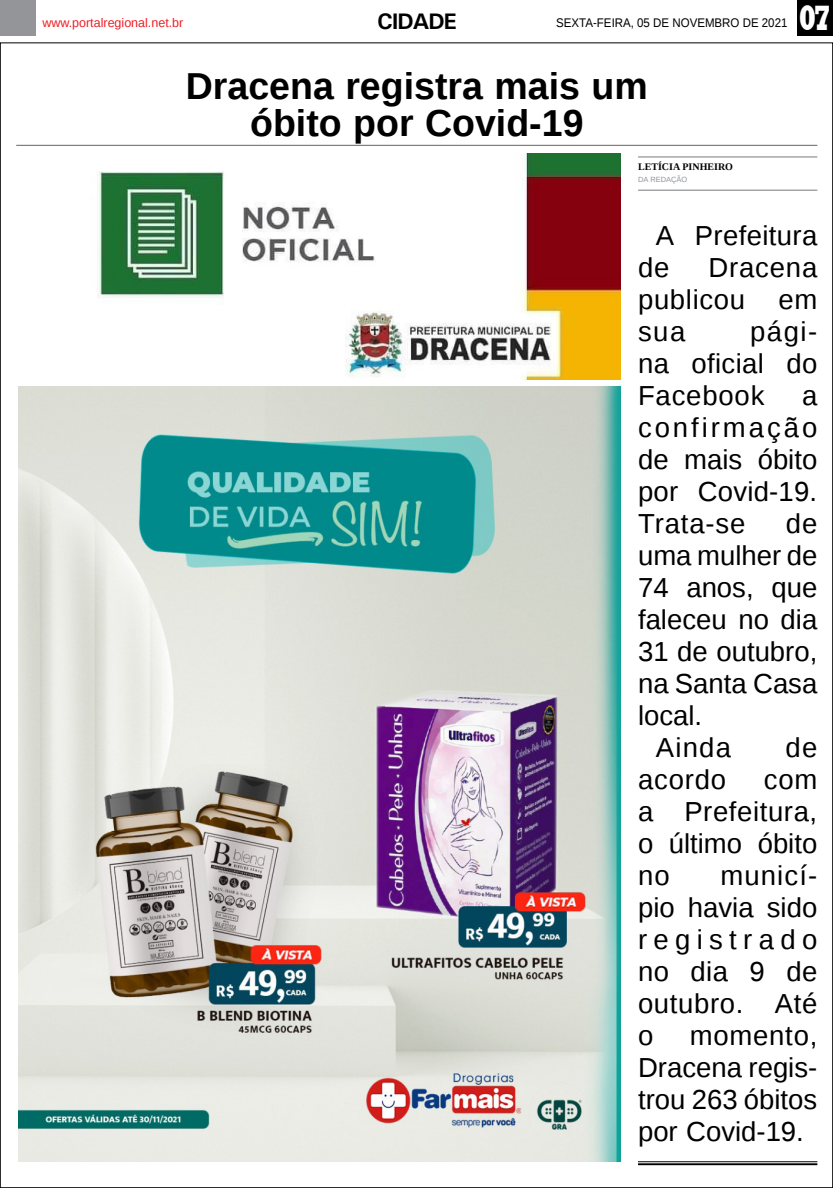
<style>
.page{position:relative;width:833px;height:1188px;background:#fff}
.page>*{position:absolute;margin:0;border:0;box-sizing:border-box;transform-origin:0 0}
.TÍTULO{font:700 37.5px/37.5px "Liberation Sans";color:#000;text-align:center}
.t1{font:800 36.12px "Rockwell";color:#fff;scale:.7 1}
.MATÉRIA{font:27.5px/32px "Liberation Sans";letter-spacing:.015em;color:#000;text-align:justify}
.TITULO_PG{font:700 22.5px "Univers";letter-spacing:-.04em;color:#000}
.DATA_PG{font:12.5px "Liberation Sans";color:#000;scale:.92 1}
.DATA_PG-2{font:12.5px "Liberation Sans";color:#ed1d24}
.CRÉDITO_NOME{font:700 10px "Liberation Serif";color:#000}
.CRÉDITO_MATÉRIA{font:7.5px "Liberation Sans";color:#939598}
</style>
<div class="page">
<div style="left:0;top:0;width:35px;height:35px;background:#939598"></div>
<div style="left:797px;top:0;width:36px;height:35px;background:#000"></div>
<hr style="left:638px;top:1160px;width:179px;height:1px;background:#000">
<hr style="left:638px;top:1162px;width:179px;height:2px;background:#000">
<img style="left:19px;top:386px;width:601px;height:774px">
<hr style="left:16px;top:145px;width:801px;height:1px;background:#000">
<hr style="left:638px;top:156px;width:179px;height:1px;background:#939598">
<hr style="left:638px;top:189px;width:179px;height:2px;background:#939598">
<img style="left:97px;top:153px;width:523px;height:226px">
<p class="DATA_PG-2" style="left:42px;top:15px;width:143px">www.portalregional.net.br</p>
<p class="TITULO_PG" style="left:377px;top:7px;width:81px">CIDADE</p>
<p class="DATA_PG" style="left:556px;top:15px;width:253px">SEXTA-FEIRA, 05 DE NOVEMBRO DE 2021</p>
<p class="t1" style="left:799px;top:-3px;width:48px">07</p>
<p class="TÍTULO" style="left:186px;top:66px;width:463px">Dracena registra mais um óbito por Covid-19</p>
<p class="CRÉDITO_NOME" style="left:638px;top:160px;width:96px">LETÍCIA PINHEIRO</p>
<p class="CRÉDITO_MATÉRIA" style="left:638px;top:176px;width:51px">DA REDAÇÃO</p>
<p class="MATÉRIA" style="left:638px;top:220px;width:181px;text-indent:18px">A Prefeitura de</p>
<p class="MATÉRIA" style="left:638px;top:252px;width:181px;text-indent:70px">Dracena publicou em sua</p>
<p class="MATÉRIA" style="left:638px;top:316px;width:181px;text-indent:112px">pági&shy;na oficial do Facebook</p>
<p class="MATÉRIA" style="left:638px;top:380px;width:181px;text-indent:164px">a confirmação de mais óbito por Covid-19.<br>Trata-se</p>
<p class="MATÉRIA" style="left:638px;top:508px;width:181px;text-indent:148px">de uma mulher de 74 anos, que faleceu no dia 31 de outubro, na Santa Casa local.</p>
<p class="MATÉRIA" style="left:656px;top:732px;width:77px">Ainda</p>
<p class="MATÉRIA" style="left:785px;top:732px;width:33px">de</p>
<p class="MATÉRIA" style="left:638px;top:764px;width:90px">acordo</p>
<p class="MATÉRIA" style="left:638px;top:764px;width:181px;text-indent:126px">com a Prefeitura, o último óbito no</p>
<p class="MATÉRIA" style="left:638px;top:860px;width:181px;text-indent:82px">municí&shy;pio havia sido registrado no dia 9 de outubro. Até o</p>
<p class="MATÉRIA" style="left:638px;top:1020px;width:181px;text-indent:52px">momento, Dracena regis&shy;trou 263 óbitos por Covid-19.</p>
</div>
